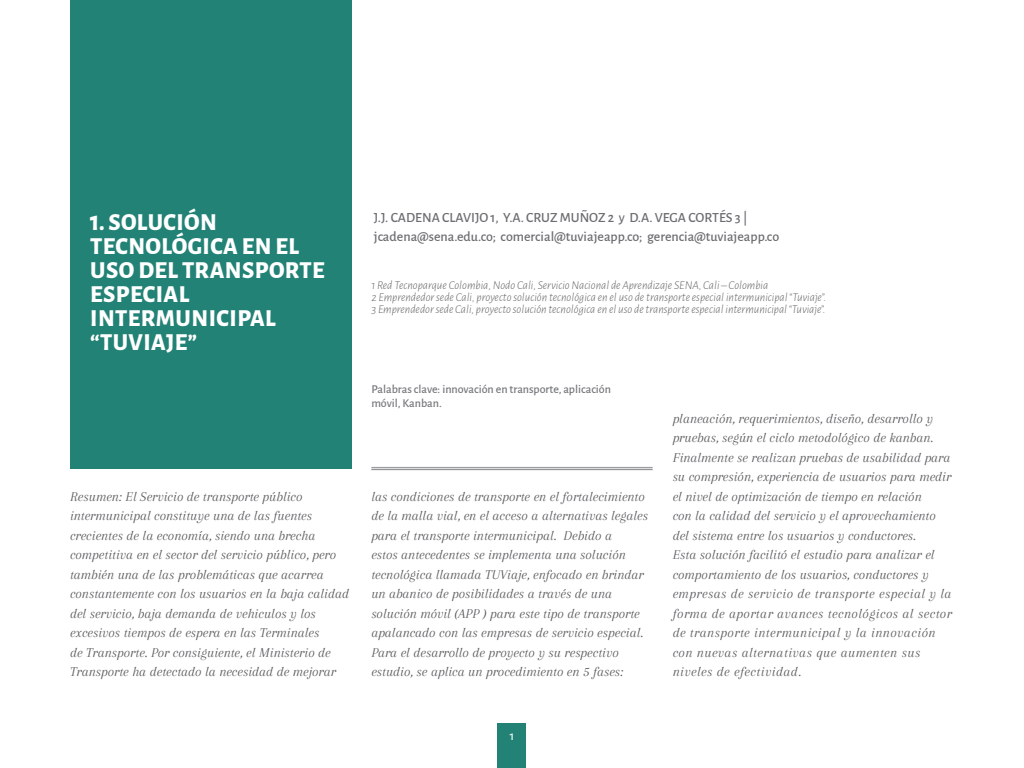
<style>
.page{position:relative;width:1024px;height:768px;background:#fff}
.page>*{position:absolute;margin:0;border:0;box-sizing:border-box;transform-origin:0 0}
.Cuerpo_de_texto{font:800 24px/24px "Alegreya Sans";letter-spacing:.02em;color:#fff}
.Cuerpo_de_texto-2{font:italic 14px/19.5px "Arapey";color:#57585a}
.Cuerpo_de_texto-3{font:500 14px "Alegreya Sans";color:#6c6d70}
.t1{font:500 13px "Alegreya Sans";color:#e9f3f1}
.Cuerpo_de_texto-4{font:italic 300 12px "Alegreya Sans";color:#636366}
.Cuerpo_de_texto-5{font:500 12px "Alegreya Sans";color:#76787b}
</style>
<div class="page">
<div style="left:498px;top:723px;width:28px;height:45px;background:#238276"></div>
<div style="left:70px;top:0;width:281px;height:469px;background:#238276"></div>
<hr style="left:371px;top:467px;width:282px;height:1px;background:#939598">
<hr style="left:371px;top:469px;width:282px;height:1px;background:#939598">
<p class="Cuerpo_de_texto" style="left:90px;top:208px;width:236px">1. SOLUCIÓN<br>TECNOLÓGICA EN EL<br>USO DEL TRANSPORTE<br>ESPECIAL<br>INTERMUNICIPAL “TUVIAJE”</p>
<p class="Cuerpo_de_texto-2" style="left:70px;top:487px;width:281px">Resumen: El Servicio de transporte público intermunicipal constituye una de las fuentes crecientes de la economía, siendo una brecha competitiva en el sector del servicio público, pero también una de las problemáticas que acarrea constantemente con los usuarios en la baja calidad del servicio, baja demanda de vehiculos y los excesivos tiempos de espera en las Terminales<br>de Transporte. Por consiguiente, el Ministerio de Transporte ha detectado la necesidad de mejorar</p>
<p class="Cuerpo_de_texto-3" style="left:374px;top:207px;width:375px">J.J. CADENA CLAVIJO 1, Y.A. CRUZ MUÑOZ 2 y D.A. VEGA CORTÉS 3 |</p>
<p class="Cuerpo_de_texto-3" style="left:374px;top:226px;width:407px">jcadena@sena.edu.co; comercial@tuviajeapp.co; gerencia@tuviajeapp.co</p>
<p class="Cuerpo_de_texto-4" style="left:371px;top:277px;width:399px">1 Red Tecnoparque Colombia, Nodo Cali, Servicio Nacional de Aprendizaje SENA, Cali – Colombia</p>
<p class="Cuerpo_de_texto-4" style="left:371px;top:289px;width:456px">2 Emprendedor sede Cali, proyecto solución tecnológica en el uso de transporte especial intermunicipal “Tuviaje”.</p>
<p class="Cuerpo_de_texto-4" style="left:371px;top:301px;width:456px">3 Emprendedor sede Cali, proyecto solución tecnológica en el uso de transporte especial intermunicipal “Tuviaje”.</p>
<p class="Cuerpo_de_texto-5" style="left:371px;top:380px;width:241px">Palabras clave: innovación en transporte, aplicación</p>
<p class="Cuerpo_de_texto-5" style="left:371px;top:394px;width:72px">móvil, Kanban.</p>
<p class="Cuerpo_de_texto-2" style="left:371px;top:487px;width:278px">las condiciones de transporte en el fortalecimiento de la malla vial, en el acceso a alternativas legales para el transporte intermunicipal. Debido a<br>estos antecedentes se implementa una solución tecnológica llamada TUViaje, enfocado en brindar un abanico de posibilidades a través de una solución móvil (APP ) para este tipo de transporte apalancado con las empresas de servicio especial.<br>Para el desarrollo de proyecto y su respectivo estudio, se aplica un procedimiento en 5 fases:</p>
<p class="t1" style="left:510px;top:727px;width:6px">1</p>
<p class="Cuerpo_de_texto-2" style="left:673px;top:409px;width:281px">planeación, requerimientos, diseño, desarrollo y pruebas, según el ciclo metodológico de kanban.<br>Finalmente se realizan pruebas de usabilidad para su compresión, experiencia de usuarios para medir el nivel de optimización de tiempo en relación<br>con la calidad del servicio y el aprovechamiento del sistema entre los usuarios y conductores.<br>Esta solución facilitó el estudio para analizar el comportamiento de los usuarios, conductores y empresas de servicio de transporte especial y la forma de aportar avances tecnológicos al sector de transporte intermunicipal y la innovación con nuevas alternativas que aumenten sus niveles de efectividad.</p>
</div>
